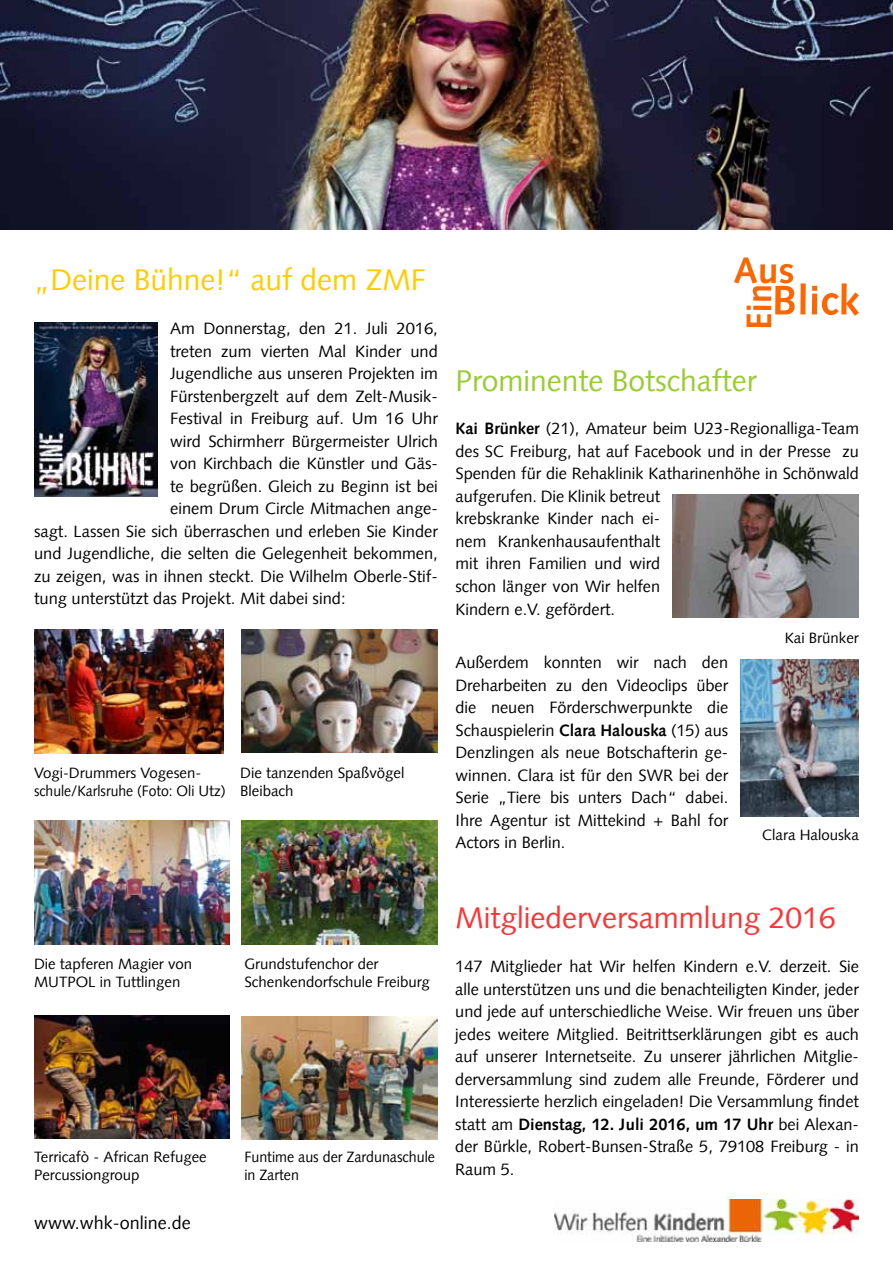
<style>
.page{position:relative;width:893px;height:1263px;background:#fff}
.page>*{position:absolute;margin:0;border:0;box-sizing:border-box;transform-origin:0 0}
.t1{font:30px "Syntax LT";color:#f33}
.t2{font:30px "Syntax LT";color:#fc0}
.t3{font:30px "Syntax LT";color:#9c3}
.t4{font:18px "Syntax LT";color:#000}
.t5{font:16.5px/22.5px "Syntax LT";color:#000;text-align:justify}
.t6{font:15px/18px "Syntax LT";color:#000}
.t7{font:15px/18px "Syntax LT";color:#000;scale:.95 1}
.s1{font-weight:700}
</style>
<div class="page">
<img style="left:0;top:0;width:893px;height:230px">
<img style="left:741px;top:659px;width:118px;height:157px">
<img style="left:673px;top:494px;width:186px;height:124px">
<img style="left:34px;top:322px;width:123px;height:174px">
<img style="left:555px;top:1199px;width:303px;height:42px">
<svg style="left:734px;top:257px;width:125px;height:70px"></svg>
<img style="left:34px;top:821px;width:196px;height:123px">
<img style="left:242px;top:821px;width:195px;height:123px">
<img style="left:34px;top:1015px;width:196px;height:123px">
<img style="left:242px;top:1016px;width:195px;height:124px">
<img style="left:34px;top:629px;width:190px;height:124px">
<img style="left:242px;top:629px;width:195px;height:124px">
<h1 class="t2" style="left:34px;top:262px;width:393px">„Deine Bühne!“ auf dem ZMF</h1>
<p class="t5" style="left:170px;top:317px;width:269px">Am Donnerstag, den 21. Juli 2016,</p>
<p class="t5" style="left:170px;top:340px;width:269px">treten zum vierten Mal Kinder und</p>
<p class="t5" style="left:170px;top:362px;width:269px">Jugendliche aus unseren Projekten im</p>
<p class="t5" style="left:170px;top:385px;width:269px">Fürstenbergzelt auf dem Zelt-Musik-</p>
<p class="t5" style="left:170px;top:407px;width:269px">Festival in Freiburg auf. Um 16 Uhr</p>
<p class="t5" style="left:170px;top:430px;width:269px">wird Schirmherr Bürgermeister Ulrich</p>
<p class="t5" style="left:170px;top:452px;width:269px">von Kirchbach die Künstler und Gäs-</p>
<p class="t5" style="left:170px;top:475px;width:269px">te begrüßen. Gleich zu Beginn ist bei</p>
<p class="t5" style="left:170px;top:497px;width:269px">einem Drum Circle Mitmachen ange-</p>
<p class="t5" style="left:34px;top:520px;width:405px">sagt. Lassen Sie sich überraschen und erleben Sie Kinder</p>
<p class="t5" style="left:34px;top:542px;width:405px">und Jugendliche, die selten die Gelegenheit bekommen,</p>
<p class="t5" style="left:34px;top:565px;width:405px">zu zeigen, was in ihnen steckt. Die Wilhelm Oberle-Stif-</p>
<p class="t5" style="left:34px;top:587px;width:313px">tung unterstützt das Projekt. Mit dabei sind:</p>
<p class="t6" style="left:34px;top:763px;width:193px">Vogi-Drummers Vogesen&shy;schule/Karlsruhe (Foto: Oli Utz)</p>
<p class="t6" style="left:240px;top:764px;width:166px">Die tanzenden Spaßvögel<br>Bleibach</p>
<h1 class="t3" style="left:455px;top:362px;width:303px">Prominente Botschafter</h1>
<p class="t5" style="left:455px;top:417px;width:405px;text-align:left"><span class="s1">Kai Brünker</span> (21), Amateur beim U23-Regionalliga-Team des SC Freiburg, hat auf Facebook und in der Presse zu Spenden für die Rehaklinik Katharinenhöhe in Schönwald aufgerufen. Die Klinik betreut<br>krebskranke Kinder nach ei-<br>nem Krankenhausaufenthalt<br>mit ihren Familien und wird<br>schon länger von Wir helfen<br>Kindern e.V. gefördert.</p>
<p class="t5" style="left:455px;top:651px;width:274px">Außerdem konnten wir nach den Dreharbeiten zu den Videoclips über die neuen Förderschwerpunkte die Schauspielerin <span class="s1">Clara Halouska</span> (15) aus Denzlingen als neue Botschafterin ge&shy;winnen. Clara ist für den SWR bei der Serie „Tiere bis unters Dach“ dabei.<br>Ihre Agentur ist Mittekind + Bahl for Actors in Berlin.</p>
<p class="t6" style="left:785px;top:629px;width:76px">Kai Brünker</p>
<p class="t6" style="left:762px;top:826px;width:98px">Clara Halouska</p>
<p class="t6" style="left:34px;top:955px;width:160px">Die tapferen Magier von<br>MUTPOL in Tuttlingen</p>
<p class="t6" style="left:34px;top:1147px;width:174px">Terricafò - African Refugee<br>Percussiongroup</p>
<p class="t4" style="left:34px;top:1212px;width:158px">www.whk-online.de</p>
<p class="t6" style="left:244px;top:955px;width:187px">Grundstufenchor der<br>Schenkendorfschule Freiburg</p>
<p class="t7" style="left:244px;top:1148px;width:202px">Funtime aus der Zardunaschule in Zarten</p>
<h1 class="t1" style="left:455px;top:900px;width:382px">Mitgliederversammlung 2016</h1>
<p class="t5" style="left:455px;top:955px;width:405px">147 Mitglieder hat Wir helfen Kindern e.V. derzeit. Sie alle unterstützen uns und die benachteiligten Kinder, jeder und jede auf unterschiedliche Weise. Wir freuen uns über jedes weitere Mitglied. Beitrittserklärungen gibt es auch auf unserer Internetseite. Zu unserer jährlichen Mitglie&shy;derversammlung sind zudem alle Freunde, Förderer und Interessierte herzlich eingeladen! Die Versammlung findet statt am <span class="s1">Dienstag, 12. Juli 2016, um 17 Uhr</span> bei Alexan&shy;der Bürkle, Robert-Bunsen-Straße 5, 79108 Freiburg - in Raum 5.</p>
</div>
